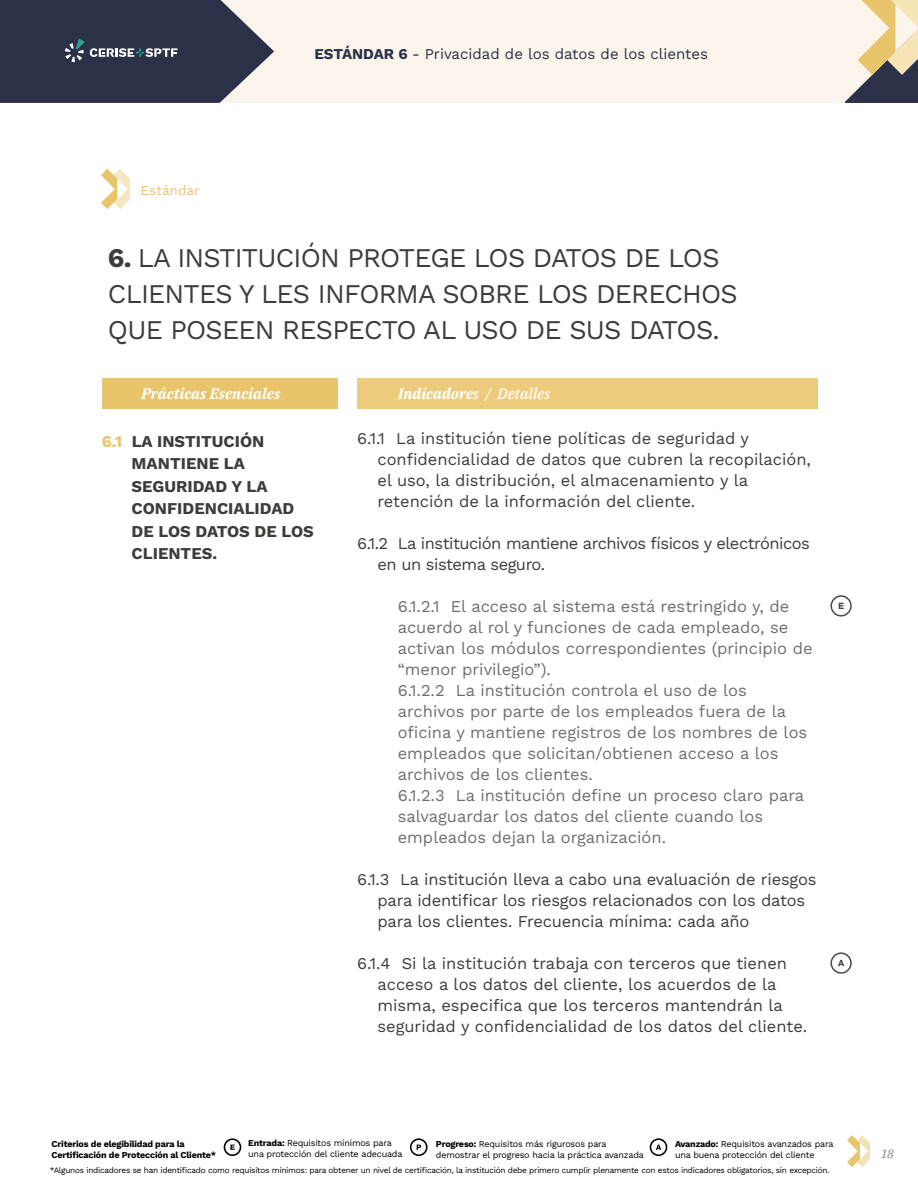
<style>
.page{position:relative;width:918px;height:1188px;background:#fff}
.page>*{position:absolute;margin:0;border:0;box-sizing:border-box;transform-origin:0 0}
.t1{font:27px/36px "Work Sans";letter-spacing:-.03em;color:#3c3c3b}
.t2{font:16.5px/21px "Work Sans";color:#3c3c3b}
.t3{font:16.5px/21px "Work Sans";color:#6d6e71}
.t4{font:700 16.5px/22.5px "Work Sans";color:#3c3c3b}
.t5{font:16.5px/21px "Work Sans";letter-spacing:-.03em;color:#3c3c3b}
.t6{font:15px "Work Sans";color:#2b3149}
.t7{font:italic 700 15px "IBM Plex Serif";color:#fff}
.t8{font:13.5px "Work Sans";color:#e8c46a}
.t9{font:italic 12px "IBM Plex Serif Text";color:#8d8492}
.t10{font:9px/10.8px "Work Sans";letter-spacing:-.02em;color:#000}
.t11{font:700 9px/10.8px "Work Sans";letter-spacing:-.02em;color:#000}
.t12{font:8.25px "Work Sans";letter-spacing:-.03em;color:#000}
.s1{font-weight:700}
.s2{font-weight:500}
.s3{color:#e8c46a}
</style>
<div class="page">
<div style="left:274px;top:0;width:553px;height:103px;background:#faf4ea"></div>
<svg style="left:827px;top:0;width:91px;height:103px"></svg>
<svg style="left:0;top:0;width:274px;height:103px"></svg>
<svg style="left:847px;top:1135px;width:23px;height:32px"></svg>
<div style="left:224px;top:1138px;width:17px;height:18px;border:2px solid #000;border-radius:50%"></div>
<svg style="left:230px;top:1145px;width:5px;height:5px"></svg>
<svg style="left:411px;top:1139px;width:16px;height:16px"></svg>
<div style="left:410px;top:1138px;width:18px;height:18px;border:2px solid #000;border-radius:50%"></div>
<svg style="left:417px;top:1145px;width:4px;height:5px"></svg>
<div style="left:650px;top:1138px;width:17px;height:18px;border:2px solid #000;border-radius:50%"></div>
<svg style="left:656px;top:1145px;width:5px;height:5px"></svg>
<svg style="left:831px;top:596px;width:20px;height:20px"></svg>
<div style="left:830px;top:595px;width:22px;height:22px;border:2px solid #4a4a49;border-radius:50%"></div>
<svg style="left:839px;top:603px;width:5px;height:6px"></svg>
<svg style="left:831px;top:953px;width:20px;height:20px"></svg>
<div style="left:830px;top:952px;width:22px;height:22px;border:2px solid #4a4a49;border-radius:50%"></div>
<svg style="left:838px;top:960px;width:6px;height:6px"></svg>
<svg style="left:101px;top:169px;width:29px;height:40px"></svg>
<div style="left:357px;top:378px;width:461px;height:30px;background:#edcb7a"></div>
<div style="left:103px;top:378px;width:235px;height:30px;background:#e8c46a"></div>
<p class="t6" style="left:315px;top:42px;width:395px"><span class="s1">ESTÁNDAR 6</span> - Privacidad de los datos de los clientes</p>
<p class="t8" style="left:141px;top:180px;width:60px">Estándar</p>
<h1 class="t1" style="left:108px;top:239px;width:631px"><span class="s1">6.</span> LA INSTITUCIÓN PROTEGE LOS DATOS DE LOS<br>CLIENTES Y LES INFORMA SOBRE LOS DERECHOS<br>QUE POSEEN RESPECTO AL USO DE SUS DATOS.</h1>
<p class="t7" style="left:141px;top:382px;width:140px">Prácticas Esenciales</p>
<p class="t7" style="left:398px;top:382px;width:154px">Indicadore<span class="s2">s / Detalles</span></p>
<p class="t4" style="left:132px;top:429px;width:184px;text-indent:-30px"><span class="s3">6.1</span> LA INSTITUCIÓN<br>MANTIENE LA<br>SEGURIDAD Y LA<br>CONFIDENCIALIDAD<br>DE LOS DATOS DE LOS<br>CLIENTES.</p>
<p class="t2" style="left:378px;top:428px;width:435px;text-indent:-20px">6.1.1 La institución tiene políticas de seguridad y confidencialidad de datos que cubren la recopilación, el uso, la distribución, el almacenamiento y la retención de la información del cliente.</p>
<p class="t5" style="left:378px;top:533px;width:434px;text-indent:-20px">6.1.2 La institución mantiene archivos físicos y electrónicos en un sistema seguro.</p>
<p class="t3" style="left:398px;top:596px;width:416px">6.1.2.1 El acceso al sistema está restringido y, de acuerdo al rol y funciones de cada empleado, se activan los módulos correspondientes (principio de “menor privilegio”).<br>6.1.2.2 La institución controla el uso de los archivos por parte de los empleados fuera de la oficina y mantiene registros de los nombres de los empleados que solicitan/obtienen acceso a los archivos de los clientes.<br>6.1.2.3 La institución define un proceso claro para salvaguardar los datos del cliente cuando los empleados dejan la organización.</p>
<p class="t2" style="left:377px;top:869px;width:441px;text-indent:-20px">6.1.3 La institución lleva a cabo una evaluación de riesgos para identificar los riesgos relacionados con los datos para los clientes. Frecuencia mínima: cada año</p>
<p class="t2" style="left:377px;top:953px;width:431px;text-indent:-20px">6.1.4 Si la institución trabaja con terceros que tienen acceso a los datos del cliente, los acuerdos de la misma, especifica que los terceros mantendrán la seguridad y confidencialidad de los datos del cliente.</p>
<p class="t11" style="left:52px;top:1138px;width:166px">Criterios de elegibilidad para la<br>Certificación de Protección al Cliente*</p>
<p class="t10" style="left:248px;top:1137px;width:156px"><span class="s1">Entrada:</span> Requisitos mínimos para una protección del cliente adecuada</p>
<p class="t10" style="left:436px;top:1138px;width:210px"><span class="s1">Progreso:</span> Requisitos más rigurosos para demostrar el progreso hacia la práctica avanzada</p>
<p class="t12" style="left:50px;top:1164px;width:781px">*Algunos indicadores se han identificado como requisitos mínimos: para obtener un nivel de certificación, la institución debe primero cumplir plenamente con estos indicadores obligatorios, sin excepción.</p>
<p class="t10" style="left:675px;top:1138px;width:160px"><span class="s1">Avanzado:</span> Requisitos avanzados para una buena protección del cliente</p>
<p class="t9" style="left:881px;top:1145px;width:15px">18</p>
</div>
